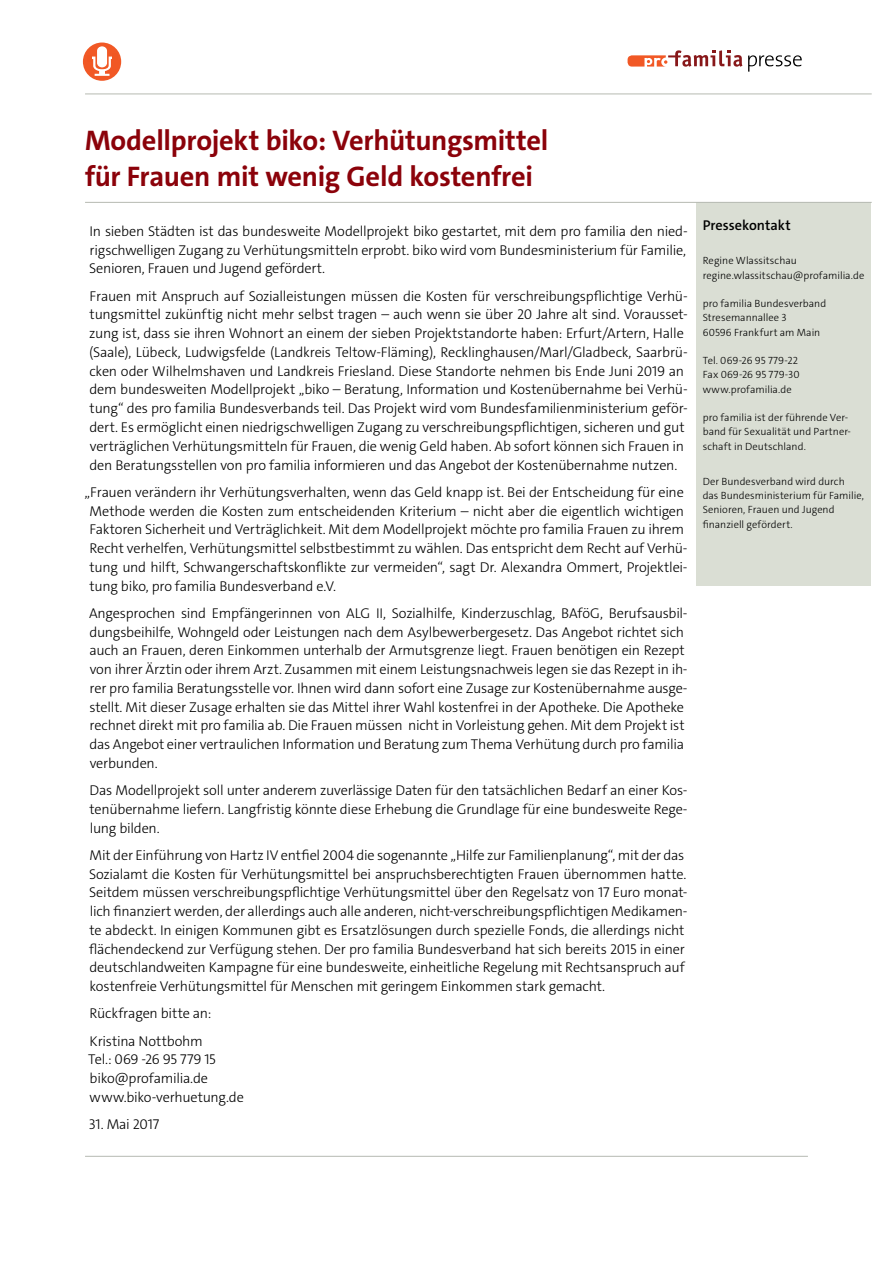
<style>
.page{position:relative;width:893px;height:1263px;background:#fff}
.page>*{position:absolute;margin:0;border:0;box-sizing:border-box;transform-origin:0 0}
.t1{font:700 28.5px/36px "The Sans C4 s";letter-spacing:-.01em;color:#8b020a}
.t2{font:300 14.25px/18.8px "The Sans C4 s";letter-spacing:-.015em;color:#000}
.t3{font:600 14.25px "The Sans C4 s";color:#000}
.t4{font:300 10.5px/14.2px "The Sans C4 s";letter-spacing:.005em;color:#000}
</style>
<div class="page">
<svg style="left:628px;top:50px;width:114px;height:17px"></svg>
<svg style="left:748px;top:55px;width:54px;height:17px"></svg>
<div style="left:83px;top:43px;width:38px;height:38px;background:#f15825;border-radius:50%"></div>
<div style="left:97px;top:46px;width:10px;height:21px;background:#fff;border-radius:5px"></div>
<hr style="left:85px;top:94px;width:787px;height:1px;background:#b6bab2">
<hr style="left:85px;top:1156px;width:723px;height:1px;background:#b6bab2">
<svg style="left:87px;top:54px;width:31px;height:22px"></svg>
<div style="left:696px;top:202px;width:174px;height:383px;background:#daded4"></div>
<hr style="left:85px;top:202px;width:787px;height:1px;background:#b6bab2">
<h1 class="t1" style="left:85px;top:123px;width:465px">Modellprojekt biko: Verhütungsmittel für Frauen mit wenig Geld kostenfrei</h1>
<p class="t2" style="left:89px;top:222px;width:600px;text-align:justify">In sieben Städten ist das bundesweite Modellprojekt biko gestartet, mit dem pro familia den nied&shy;rigschwelligen Zugang zu Verhütungsmitteln erprobt. biko wird vom Bundesministerium für Familie, Senioren, Frauen und Jugend gefördert.</p>
<p class="t2" style="left:89px;top:287px;width:600px">Frauen mit Anspruch auf Sozialleistungen müssen die Kosten für verschreibungspflichtige Verhü&shy;tungsmittel zukünftig nicht mehr selbst tragen – auch wenn sie über 20 Jahre alt sind. Vorausset&shy;zung ist, dass sie ihren Wohnort an einem der sieben Projektstandorte haben: Erfurt/Artern, Halle (Saale), Lübeck, Ludwigsfelde (Landkreis Teltow-Fläming), Recklinghausen/Marl/Gladbeck, Saarbrü&shy;cken oder Wilhelmshaven und Landkreis Friesland. Diese Standorte nehmen bis Ende Juni 2019 an dem bundesweiten Modellprojekt „biko – Beratung, Information und Kostenübernahme bei Verhü&shy;tung“ des pro familia Bundesverbands teil. Das Projekt wird vom Bundesfamilienministerium geför&shy;dert. Es ermöglicht einen niedrigschwelligen Zugang zu verschreibungspflichtigen, sicheren und gut verträglichen Verhütungsmitteln für Frauen, die wenig Geld haben. Ab sofort können sich Frauen in den Beratungsstellen von pro familia informieren und das Angebot der Kostenübernahme nutzen.</p>
<p class="t2" style="left:90px;top:483px;width:600px;text-indent:-5px">„Frauen verändern ihr Verhütungsverhalten, wenn das Geld knapp ist. Bei der Entscheidung für eine Methode werden die Kosten zum entscheidenden Kriterium – nicht aber die eigentlich wichtigen Faktoren Sicherheit und Verträglichkeit. Mit dem Modellprojekt möchte pro familia Frauen zu ihrem Recht verhelfen, Verhütungsmittel selbstbestimmt zu wählen. Das entspricht dem Recht auf Verhü&shy;tung und hilft, Schwangerschaftskonflikte zur vermeiden“, sagt Dr. Alexandra Ommert, Projektlei&shy;tung biko, pro familia Bundesverband e.V.</p>
<p class="t2" style="left:89px;top:604px;width:600px">Angesprochen sind Empfängerinnen von ALG II, Sozialhilfe, Kinderzuschlag, BAföG, Berufsausbil&shy;dungsbeihilfe, Wohngeld oder Leistungen nach dem Asylbewerbergesetz. Das Angebot richtet sich auch an Frauen, deren Einkommen unterhalb der Armutsgrenze liegt. Frauen benötigen ein Rezept von ihrer Ärztin oder ihrem Arzt. Zusammen mit einem Leistungsnachweis legen sie das Rezept in ih&shy;rer pro familia Beratungsstelle vor. Ihnen wird dann sofort eine Zusage zur Kostenübernahme ausge&shy;stellt. Mit dieser Zusage erhalten sie das Mittel ihrer Wahl kostenfrei in der Apotheke. Die Apotheke rechnet direkt mit pro familia ab. Die Frauen müssen nicht in Vorleistung gehen. Mit dem Projekt ist das Angebot einer vertraulichen Information und Beratung zum Thema Verhütung durch pro familia verbunden.</p>
<p class="t2" style="left:90px;top:781px;width:599px;text-align:justify">Das Modellprojekt soll unter anderem zuverlässige Daten für den tatsächlichen Bedarf an einer Kos&shy;tenübernahme liefern. Langfristig könnte diese Erhebung die Grundlage für eine bundesweite Rege&shy;lung bilden.</p>
<p class="t2" style="left:89px;top:846px;width:600px">Mit der Einführung von Hartz IV entfiel 2004 die sogenannte „Hilfe zur Familienplanung“, mit der das Sozialamt die Kosten für Verhütungsmittel bei anspruchsberechtigten Frauen übernommen hatte.<br>Seitdem müssen verschreibungspflichtige Verhütungsmittel über den Regelsatz von 17 Euro monat&shy;lich finanziert werden, der allerdings auch alle anderen, nicht-verschreibungspflichtigen Medikamen&shy;te abdeckt. In einigen Kommunen gibt es Ersatzlösungen durch spezielle Fonds, die allerdings nicht flächendeckend zur Verfügung stehen. Der pro familia Bundesverband hat sich bereits 2015 in einer deutschlandweiten Kampagne für eine bundesweite, einheitliche Regelung mit Rechtsanspruch auf kostenfreie Verhütungsmittel für Menschen mit geringem Einkommen stark gemacht.</p>
<p class="t2" style="left:90px;top:1000px;width:123px;line-height:27.3px">Rückfragen bitte an:<br>Kristina Nottbohm</p>
<p class="t2" style="left:88px;top:1050px;width:157px">Tel.: 069 -26 95 779 15 biko@profamilia.de www.biko-verhuetung.de</p>
<p class="t2" style="left:89px;top:1115px;width:72px">31. Mai 2017</p>
<p class="t3" style="left:703px;top:216px;width:89px">Pressekontakt</p>
<p class="t4" style="left:703px;top:254px;width:163px">Regine Wlassitschau regine.wlassitschau@profamilia.de</p>
<p class="t4" style="left:703px;top:297px;width:125px">pro familia Bundesverband<br>Stresemannallee 3<br>60596 Frankfurt am Main</p>
<p class="t4" style="left:703px;top:354px;width:98px">Tel. 069-26 95 779-22<br>Fax 069-26 95 779-30 www.profamilia.de</p>
<p class="t4" style="left:703px;top:411px;width:150px">pro familia ist der führende Ver&shy;band für Sexualität und Partner&shy;schaft in Deutschland.</p>
<p class="t4" style="left:703px;top:474px;width:163px">Der Bundesverband wird durch<br>das Bundesministerium für Familie,<br>Senioren, Frauen und Jugend finanziell gefördert.</p>
</div>
